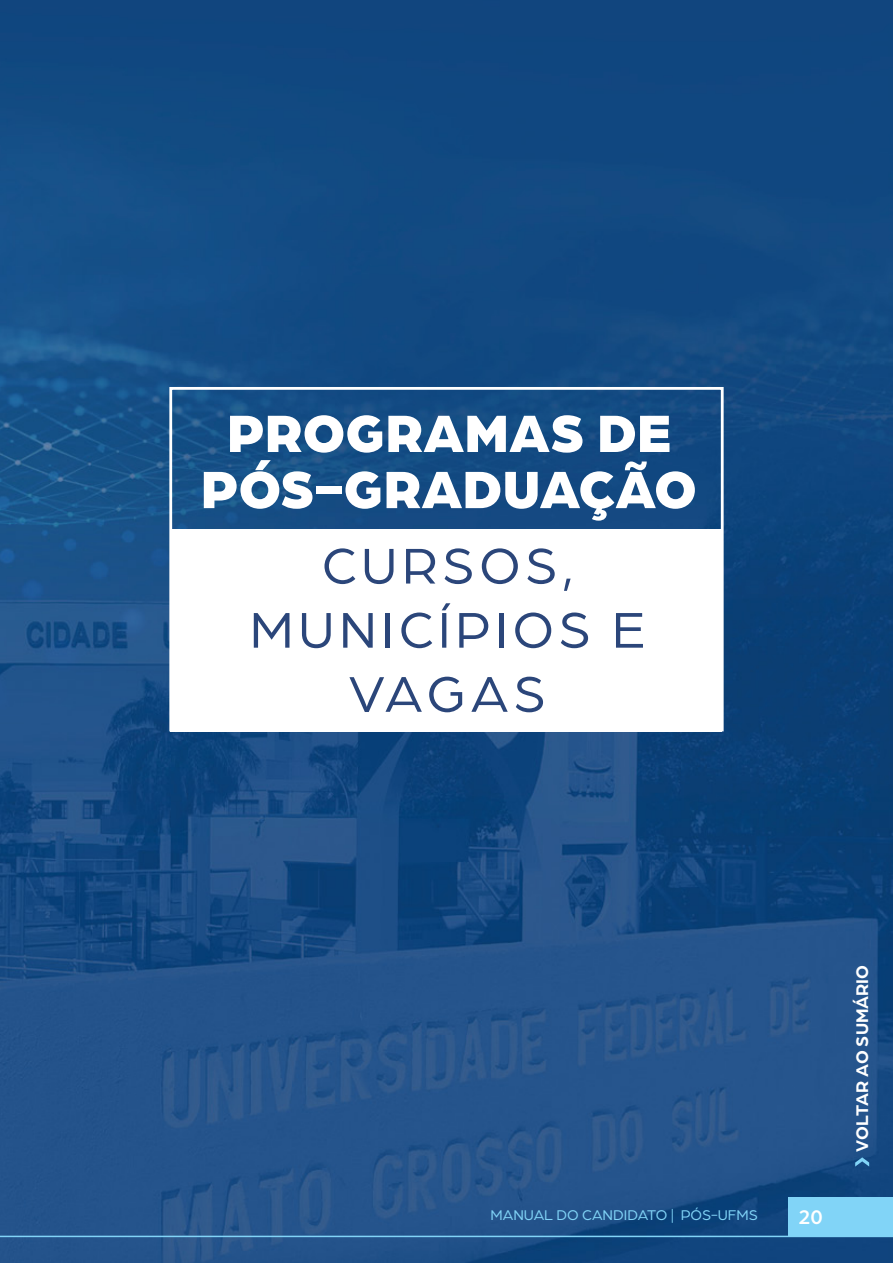
<style>
.page{position:relative;width:893px;height:1263px;background:#fff}
.page>*{position:absolute;margin:0;border:0;box-sizing:border-box;transform-origin:0 0}
.t1{font:900 55.95px/56.1px "Arboria";color:#fff;text-align:center}
.t2{font:53.4px/64.1px "Arboria";letter-spacing:.09em;color:#2b467a;text-align:center}
.t3{font:500 21px "Arboria";color:#fff}
.t4{font:700 18px "Arboria";color:#fff}
.t5{font:15px "Arboria";color:#81d4f7}
</style>
<div class="page">
<img style="left:0;top:0;width:893px;height:1236px">
<div style="left:788px;top:1197px;width:105px;height:39px;background:#81d4f7"></div>
<svg style="left:855px;top:1157px;width:14px;height:9px"></svg>
<svg style="left:0;top:1236px;width:893px;height:27px;background:#1f5189"></svg>
<div style="left:171px;top:529px;width:551px;height:202px;background:#fff"></div>
<div style="left:169px;top:387px;width:555px;height:344px;border:3px solid #fff"></div>
<h1 class="t1" style="left:201px;top:401px;width:498px">PROGRAMAS DE<br>PÓS-GRADUAÇÃO</h1>
<h2 class="t2" style="left:250px;top:531px;width:396px">CURSOS,<br>MUNICÍPIOS E<br>VAGAS</h2>
<p class="t5" style="left:490px;top:1205px;width:269px">MANUAL DO CANDIDATO | PÓS-UFMS</p>
<h3 class="t3" style="left:798px;top:1203px;width:26px">20</h3>
<p class="t4" style="left:850px;top:1152px;width:188px;rotate:-90deg">VOLTAR AO SUMÁRIO</p>
</div>
